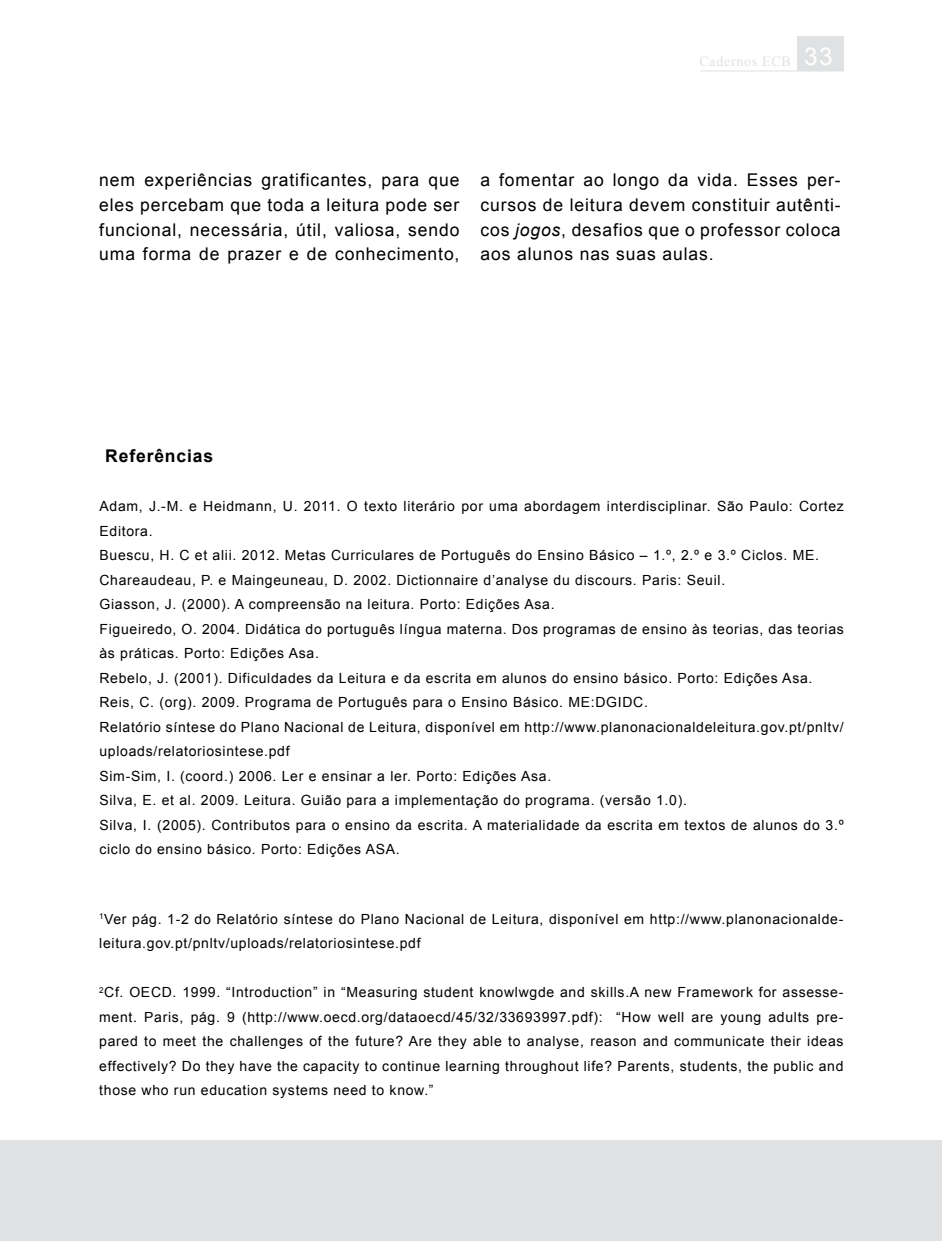
<style>
.page{position:relative;width:943px;height:1241px;background:#fff}
.page>*{position:absolute;margin:0;border:0;box-sizing:border-box;transform-origin:0 0}
.t1{font:17.5px/24.5px "Arial";letter-spacing:.05em;color:#000;text-align:justify}
.t2{font:700 17.5px "Arial";letter-spacing:.05em;color:#000}
.t3{font:14px/24.5px "Arial";letter-spacing:.05em;color:#000}
.t4{font:14px "Times New Roman";letter-spacing:.05em;color:#e0e1e2}
.s1{font-family:"Arial";font-size:24.5px;color:#fff}
.s2{font-style:italic}
</style>
<div class="page">
<div style="left:0;top:1139px;width:942px;height:101px;background:#e0e1e2"></div>
<div style="left:797px;top:36px;width:47px;height:35px;background:#e0e1e2"></div>
<hr style="left:700px;top:71px;width:144px;height:1px;background:#e0e1e2">
<p class="t4" style="left:699px;top:51px;width:135px">Cadernos ECB <span class="s1">33</span></p>
<p class="t1" style="left:99px;top:168px;width:362px">nem experiências gratificantes, para que eles percebam que toda a leitura pode ser funcional, necessária, útil, valiosa, sendo uma forma de prazer e de conhecimento,</p>
<p class="t1" style="left:480px;top:168px;width:362px">a fomentar ao longo da vida. Esses per&shy;cursos de leitura devem constituir autênti&shy;cos <span class="s2">jogos</span>, desafios que o professor coloca aos alunos nas suas aulas.</p>
<p class="t2" style="left:105px;top:444px;width:109px">Referências</p>
<p class="t3" style="left:99px;top:494px;width:746px">Adam, J.-M. e Heidmann, U. 2011. O texto literário por uma abordagem interdisciplinar. São Paulo: Cortez Editora.<br>Buescu, H. C et alii. 2012. Metas Curriculares de Português do Ensino Básico – 1.º, 2.º e 3.º Ciclos. ME.<br>Chareaudeau, P. e Maingeuneau, D. 2002. Dictionnaire d’analyse du discours. Paris: Seuil.<br>Giasson, J. (2000). A compreensão na leitura. Porto: Edições Asa.<br>Figueiredo, O. 2004. Didática do português língua materna. Dos programas de ensino às teorias, das teorias às práticas. Porto: Edições Asa.<br>Rebelo, J. (2001). Dificuldades da Leitura e da escrita em alunos do ensino básico. Porto: Edições Asa.<br>Reis, C. (org). 2009. Programa de Português para o Ensino Básico. ME:DGIDC.<br>Relatório síntese do Plano Nacional de Leitura, disponível em http://www.planonacionaldeleitura.gov.pt/pnltv/ uploads/relatoriosintese.pdf<br>Sim-Sim, I. (coord.) 2006. Ler e ensinar a ler. Porto: Edições Asa.<br>Silva, E. et al. 2009. Leitura. Guião para a implementação do programa. (versão 1.0).<br>Silva, I. (2005). Contributos para o ensino da escrita. A materialidade da escrita em textos de alunos do 3.º ciclo do ensino básico. Porto: Edições ASA.</p>
<p class="t3" style="left:99px;top:906px;width:745px"><sup>1</sup>Ver pág. 1-2 do Relatório síntese do Plano Nacional de Leitura, disponível em http://www.planonacionalde&shy;leitura.gov.pt/pnltv/uploads/relatoriosintese.pdf</p>
<p class="t3" style="left:99px;top:979px;width:745px;text-align:justify"><sup>2</sup>Cf. OECD. 1999. “Introduction” in “Measuring student knowlwgde and skills.A new Framework for assesse&shy;ment. Paris, pág. 9 (http://www.oecd.org/dataoecd/45/32/33693997.pdf): “How well are young adults pre&shy;pared to meet the challenges of the future? Are they able to analyse, reason and communicate their ideas effectively? Do they have the capacity to continue learning throughout life? Parents, students, the public and those who run education systems need to know.”</p>
</div>
